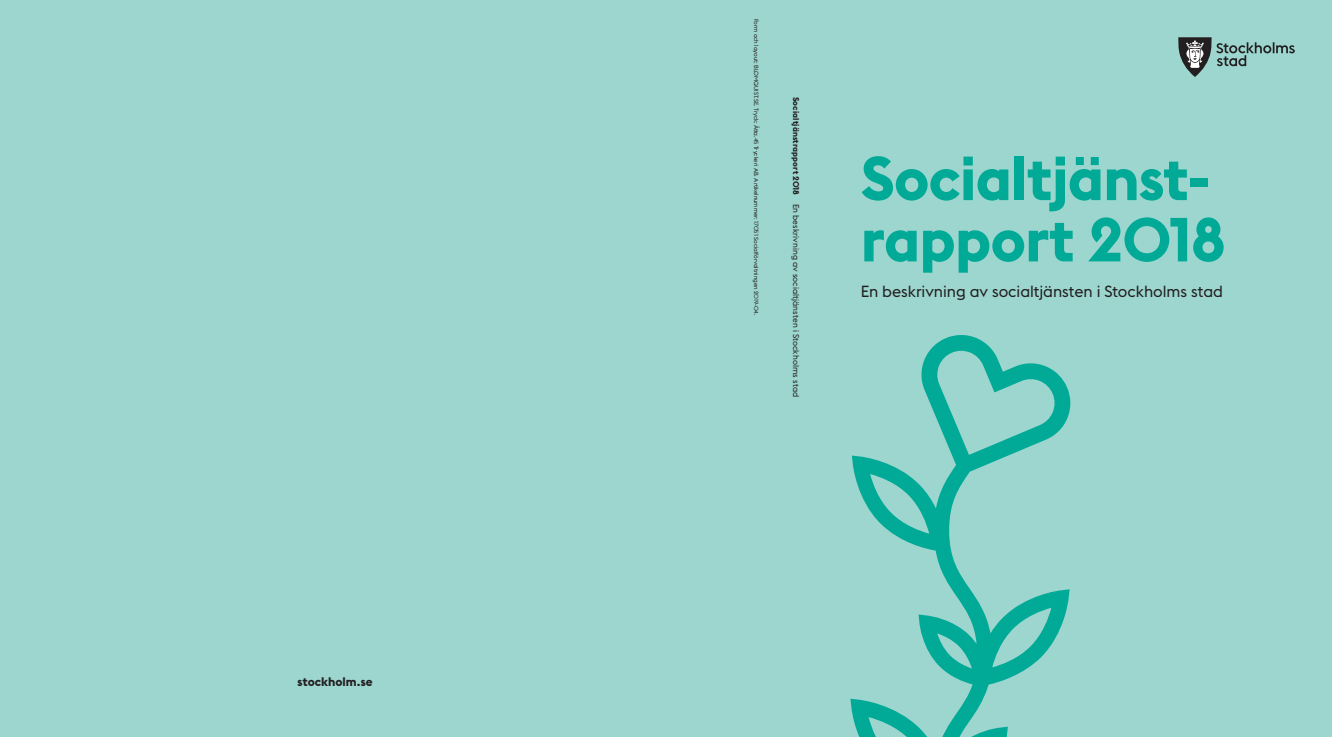
<style>
.page{position:relative;width:1332px;height:737px;background:#fff}
.page>*{position:absolute;margin:0;border:0;box-sizing:border-box;transform-origin:0 0}
.Rubrik_1__Välj_färg{font:700 61.25px/61.2px "Stockholm Type";letter-spacing:-.015em;color:#00aa97}
.Rubrik_1__Välj_färg-2{font:15.92px "Stockholm Type";letter-spacing:-.005em;color:#231f20}
.Rubrik_1__Välj_färg-3{font:700 12.25px "Stockholm Type";color:#231f20}
.Rubrik_1__Välj_färg-4{font:8.31px "Stockholm Type";letter-spacing:.01em;color:#231f20}
.Ingress{font:5.95px "Stockholm Type";letter-spacing:-.005em;color:#231f20}
.s1{font-weight:700}
</style>
<div class="page">
<div style="left:781px;top:0;width:30px;height:737px;background:#9cd6cf"></div>
<div style="left:0;top:0;width:260px;height:737px;background:#9cd6cf"></div>
<div style="left:260px;top:0;width:521px;height:737px;background:#9cd6cf"></div>
<div style="left:811px;top:0;width:521px;height:737px;background:#9cd6cf"></div>
<svg style="left:1178px;top:37px;width:117px;height:40px"></svg>
<svg style="left:850px;top:335px;width:221px;height:402px"></svg>
<p class="Rubrik_1__Välj_färg-3" style="left:298px;top:673px;width:76px">stockholm.se</p>
<p class="Ingress" style="left:760px;top:19px;width:298px;rotate:90deg">Form och layout: BLOMQUIST.SE. Tryck: Åtta.45 Tryckeri AB. Artikelnummer: 17051 Socialförvaltningen 2019-04.</p>
<p class="Rubrik_1__Välj_färg-4" style="left:802px;top:97px;width:301px;rotate:90deg"><span class="s1">Socialtjänstrapport 2018</span> En beskrivning av socialtjänsten i Stockholms stad</p>
<p class="Rubrik_1__Välj_färg" style="left:861px;top:145px;width:367px">Socialtjänst&shy;rapport 2018</p>
<p class="Rubrik_1__Välj_färg-2" style="left:861px;top:280px;width:364px">En beskrivning av socialtjänsten i Stockholms stad</p>
</div>
